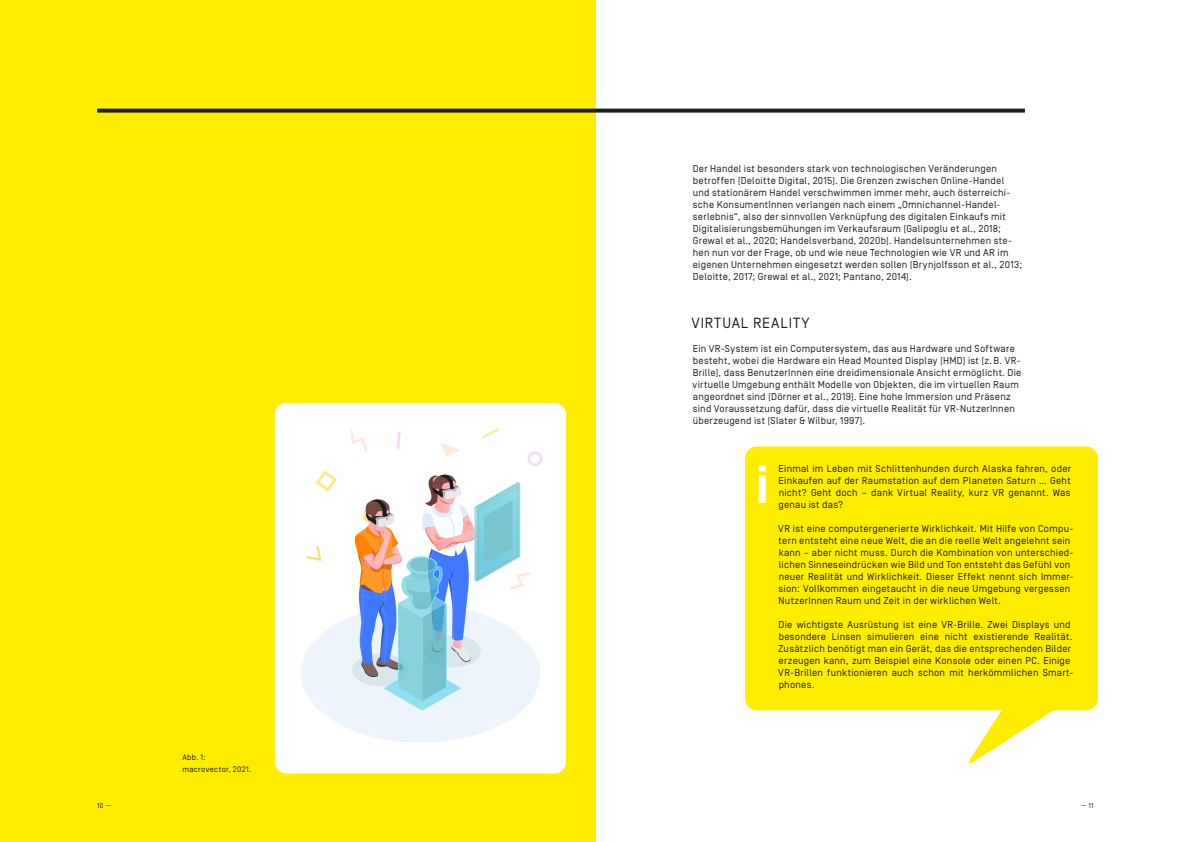
<style>
.page{position:relative;width:1191px;height:842px;background:#fff}
.page>*{position:absolute;margin:0;border:0;box-sizing:border-box;transform-origin:0 0}
.t1{font:700 54px "Simplon Norm";color:#fff}
.t2{font:14.7px "Simplon Norm";letter-spacing:.06em;color:#1d1d1b}
.t3{font:10px/12px "Simplon Norm";letter-spacing:.025em;color:#1d1d1b}
.t4{font:8px/12px "Simplon Norm";letter-spacing:.035em;color:#1d1d1b}
.t5{font:7px "Simplon Norm";color:#1d1d1b}
</style>
<div class="page">
<div style="left:0;top:0;width:595px;height:842px;background:#ffed00"></div>
<div style="left:745px;top:446px;width:353px;height:264px;background:#ffed00;border-radius:12px"></div>
<svg style="left:967px;top:710px;width:99px;height:53px"></svg>
<div style="left:275px;top:403px;width:291px;height:370px;background:#fff;border-radius:12px"></div>
<svg style="left:301px;top:428px;width:241px;height:315px"></svg>
<svg style="left:97px;top:109px;width:928px;height:4px;background:#323123"></svg>
<p class="t3" style="left:693px;top:163px;width:331px">Der Handel ist besonders stark von technologischen Veränderungen betroffen (Deloitte Digital, 2015). Die Grenzen zwischen Online-Handel und stationärem Handel verschwimmen immer mehr, auch österreichi&shy;sche KonsumentInnen verlangen nach einem „Omnichannel-Handel&shy;serlebnis“, also der sinnvollen Verknüpfung des digitalen Einkaufs mit Digitalisierungsbemühungen im Verkaufsraum (Galipoglu et al., 2018; Grewal et al., 2020; Handelsverband, 2020b). Handelsunternehmen ste&shy;hen nun vor der Frage, ob und wie neue Technologien wie VR und AR im eigenen Unternehmen eingesetzt werden sollen (Brynjolfsson et al., 2013; Deloitte, 2017; Grewal et al., 2021; Pantano, 2014).</p>
<h2 class="t2" style="left:691px;top:315px;width:119px">VIRTUAL REALITY</h2>
<p class="t3" style="left:692px;top:343px;width:330px">Ein VR-System ist ein Computersystem, das aus Hardware und Software besteht, wobei die Hardware ein Head Mounted Display (HMD) ist (z. B. VR-Brille), dass BenutzerInnen eine dreidimensionale Ansicht ermöglicht. Die virtuelle Umgebung enthält Modelle von Objekten, die im virtuellen Raum angeordnet sind (Dörner et al., 2019). Eine hohe Immersion und Präsenz sind Voraussetzung dafür, dass die virtuelle Realität für VR-NutzerInnen überzeugend ist (Slater &amp; Wilbur, 1997).</p>
<p class="t4" style="left:182px;top:752px;width:70px">Abb. 1: macrovector, 2021.</p>
<h1 class="t1" style="left:755px;top:455px;width:15px">i</h1>
<p class="t3" style="left:778px;top:463px;width:294px;text-align:justify">Einmal im Leben mit Schlittenhunden durch Alaska fahren, oder Einkaufen auf der Raumstation auf dem Planeten Saturn … Geht nicht? Geht doch – dank Virtual Reality, kurz VR genannt. Was genau ist das?</p>
<p class="t3" style="left:778px;top:523px;width:297px">VR ist eine computergenerierte Wirklichkeit. Mit Hilfe von Compu&shy;tern entsteht eine neue Welt, die an die reelle Welt angelehnt sein kann – aber nicht muss. Durch die Kombination von unterschied&shy;lichen Sinneseindrücken wie Bild und Ton entsteht das Gefühl von neuer Realität und Wirklichkeit. Dieser Effekt nennt sich Immer&shy;sion: Vollkommen eingetaucht in die neue Umgebung vergessen NutzerInnen Raum und Zeit in der wirklichen Welt.</p>
<p class="t3" style="left:778px;top:619px;width:297px">Die wichtigste Ausrüstung ist eine VR-Brille. Zwei Displays und besondere Linsen simulieren eine nicht existierende Realität.<br>Zusätzlich benötigt man ein Gerät, das die entsprechenden Bilder erzeugen kann, zum Beispiel eine Konsole oder einen PC. Einige VR-Brillen funktionieren auch schon mit herkömmlichen Smart&shy;phones.</p>
<p class="t5" style="left:97px;top:802px;width:16px">10 —</p>
<p class="t5" style="left:1080px;top:802px;width:14px">— 11</p>
</div>
